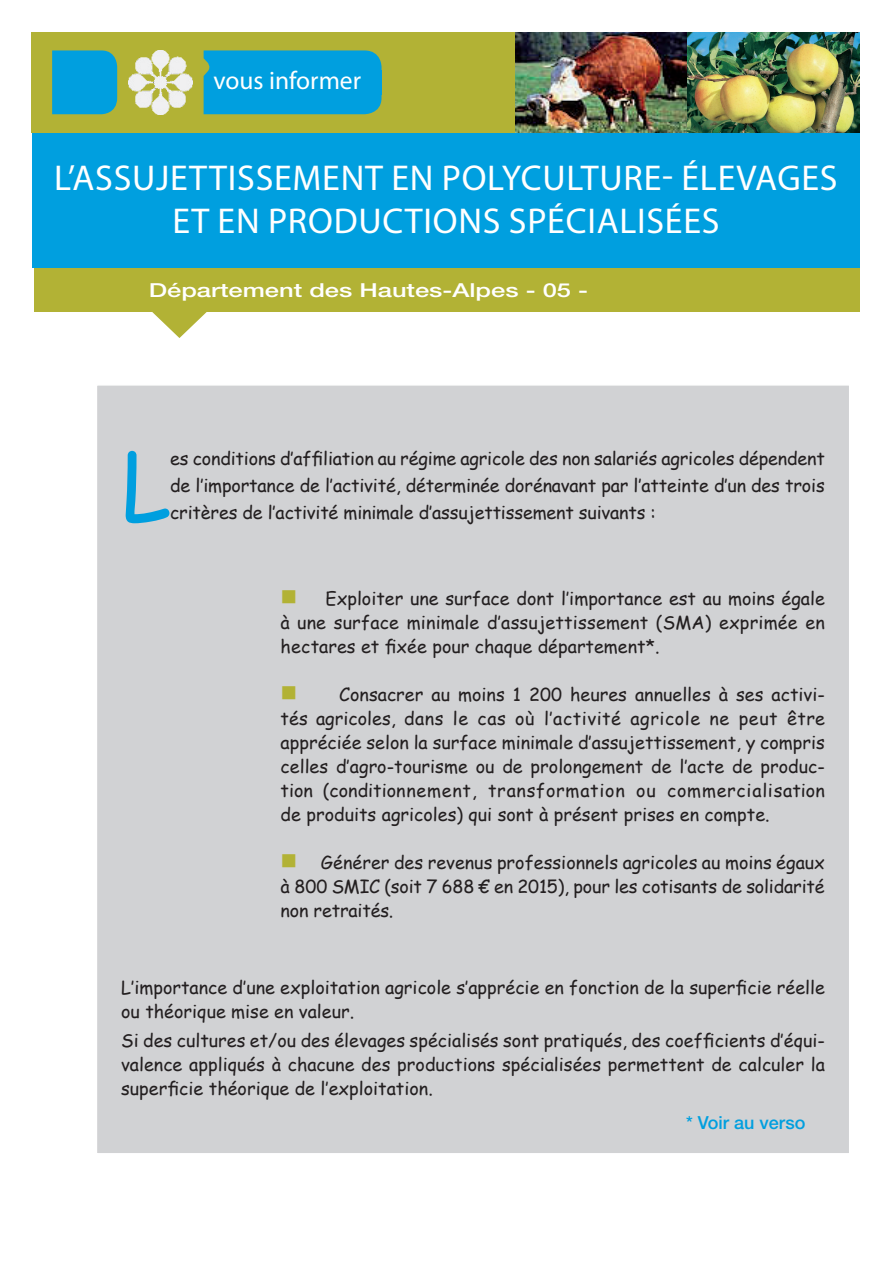
<style>
.page{position:relative;width:893px;height:1263px;background:#fff}
.page>*{position:absolute;margin:0;border:0;box-sizing:border-box;transform-origin:0 0}
.t1{font:90.75px "Comic Sans MS";color:#009fdf}
.t2{font:36px/43.2px "Myriad Pro";letter-spacing:.02em;color:#fff;text-align:center}
.t3{font:25.5px "Myriad Pro";color:#fff}
.t4{font:500 19.35px "Helvetica Neue LT Std";color:#fff;scale:1.32 1}
.t5{font:18px/24px "Comic Sans MS";color:#231f20;text-align:justify}
.t6{font:500 18px "Helvetica Neue LT Std";color:#009fdf}
.s1{color:#b2b235}
</style>
<div class="page">
<div style="left:32px;top:130px;width:828px;height:138px;background:#009fdf"></div>
<svg style="left:144px;top:311px;width:71px;height:27px"></svg>
<div style="left:34px;top:268px;width:825px;height:43px;background:#b2b235"></div>
<div style="left:32px;top:32px;width:828px;height:100px;background:#b2b235"></div>
<div style="left:52px;top:50px;width:65px;height:64px;background:#009fdf"></div>
<div style="left:204px;top:50px;width:178px;height:64px;background:#009fdf"></div>
<div style="left:213px;top:70px;width:169px;height:24px;background:#009fdf"></div>
<img style="left:128px;top:50px;width:64px;height:64px">
<div style="left:96px;top:384px;width:754px;height:770px;background:#d1d2d4;border:2px solid #fff"></div>
<img style="left:515px;top:32px;width:345px;height:100px">
<h3 class="t3" style="left:213px;top:65px;width:149px">VOUS INFORMER</h3>
<h2 class="t2" style="left:54px;top:155px;width:785px">L’ASSUJETTISSEMENT EN POLYCULTURE- ÉLEVAGES<br>ET EN PRODUCTIONS SPÉCIALISÉES</h2>
<p class="t4" style="left:149px;top:278px;width:334px">Département des Hautes-Alpes - 05 -</p>
<h1 class="t1" style="left:121px;top:419px;width:51px">L</h1>
<p class="t5" style="left:170px;top:444px;width:656px;line-height:27px">es conditions d’affiliation au régime agricole des non salariés agricoles dépendent de l’importance de l’activité, déterminée dorénavant par l’atteinte d’un des trois critères de l’activité minimale d’assujettissement suivants :</p>
<p class="t5" style="left:281px;top:586px;width:546px"><span class="s1">■</span> Exploiter une surface dont l’importance est au moins égale à une surface minimale d’assujettissement (SMA) exprimée en hectares et fixée pour chaque département*.</p>
<p class="t5" style="left:281px;top:682px;width:546px"><span class="s1">■</span> Consacrer au moins 1 200 heures annuelles à ses activi&shy;tés agricoles, dans le cas où l’activité agricole ne peut être appréciée selon la surface minimale d’assujettissement, y compris celles d’agro-tourisme ou de prolongement de l’acte de produc&shy;tion (conditionnement, transformation ou commercialisation de produits agricoles) qui sont à présent prises en compte.</p>
<p class="t5" style="left:281px;top:850px;width:546px"><span class="s1">■</span> Générer des revenus professionnels agricoles au moins égaux à 800 SMIC (soit 7 688 € en 2015), pour les cotisants de solidarité non retraités.</p>
<p class="t5" style="left:121px;top:975px;width:705px">L’importance d’une exploitation agricole s’apprécie en fonction de la superficie réelle ou théorique mise en valeur.</p>
<p class="t5" style="left:121px;top:1027px;width:705px">Si des cultures et/ou des élevages spécialisés sont pratiqués, des coefficients d’équi&shy;valence appliqués à chacune des productions spécialisées permettent de calculer la superficie théorique de l’exploitation.</p>
<p class="t6" style="left:686px;top:1112px;width:121px">* Voir au verso</p>
</div>
